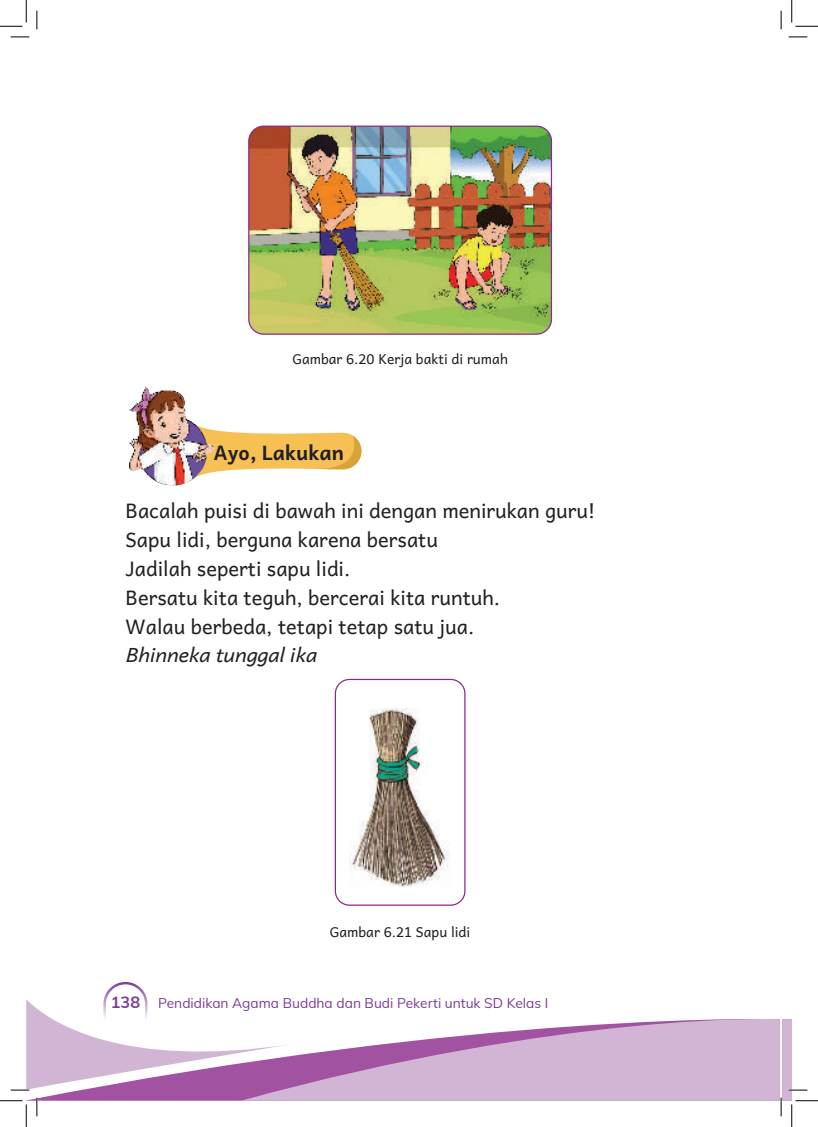
<style>
.page{position:relative;width:818px;height:1127px;background:#fff}
.page>*{position:absolute;margin:0;border:0;box-sizing:border-box;transform-origin:0 0}
.t1{font:20px/28.8px "Andika New Basic";color:#231f20}
.t2{font:italic 20px "Andika New Basic";color:#231f20}
.t3{font:700 20px "Andika New Basic";color:#231f20}
.t4{font:13.75px "Mulish";color:#7b3c97}
.t5{font:13.75px "Andika New Basic";color:#231f20}
.s1{font-weight:700;font-size:16.25px}
</style>
<div class="page">
<img style="left:250px;top:127px;width:300px;height:206px">
<div style="left:248px;top:125px;width:304px;height:210px;border:1px solid #90268f;border-radius:15px"></div>
<svg style="left:230px;top:432px;width:132px;height:38px;background:#f4c361"></svg>
<img style="left:129px;top:386px;width:101px;height:100px">
<img style="left:349px;top:708px;width:100px;height:177px">
<div style="left:335px;top:678px;width:130px;height:227px;border:1px solid #90268f;border-radius:14px"></div>
<svg style="left:26px;top:1090px;width:215px;height:10px;background:#ad69ad"></svg>
<div style="left:103px;top:981px;width:45px;height:56px;border:2px solid #7b3c97;border-radius:21px"></div>
<svg style="left:241px;top:1019px;width:539px;height:81px;fill:#d2b5d5"></svg>
<svg style="left:11px;top:36px;width:18px;height:2px"></svg>
<svg style="left:788px;top:36px;width:19px;height:2px"></svg>
<svg style="left:11px;top:999px;width:282px;height:91px"></svg>
<svg style="left:36px;top:11px;width:2px;height:18px"></svg>
<svg style="left:36px;top:1097px;width:2px;height:18px"></svg>
<svg style="left:780px;top:11px;width:2px;height:18px"></svg>
<svg style="left:0;top:0;width:27px;height:27px"></svg>
<svg style="left:0;top:1100px;width:27px;height:26px"></svg>
<svg style="left:791px;top:0;width:27px;height:27px"></svg>
<svg style="left:780px;top:1019px;width:38px;height:107px"></svg>
<p class="t5" style="left:292px;top:346px;width:217px">Gambar 6.20 Kerja bakti di rumah</p>
<p class="t3" style="left:213px;top:434px;width:132px">Ayo, Lakukan</p>
<p class="t1" style="left:125px;top:493px;width:471px">Bacalah puisi di bawah ini dengan menirukan guru!<br>Sapu lidi, berguna karena bersatu<br>Jadilah seperti sapu lidi.<br>Bersatu kita teguh, bercerai kita runtuh.<br>Walau berbeda, tetapi tetap satu jua.</p>
<p class="t2" style="left:125px;top:636px;width:192px">Bhinneka tunggal ika</p>
<p class="t5" style="left:330px;top:919px;width:142px">Gambar 6.21 Sapu lidi</p>
<p class="t4" style="left:111px;top:992px;width:439px"><span class="s1">138</span> Pendidikan Agama Buddha dan Budi Pekerti untuk SD Kelas I</p>
</div>
